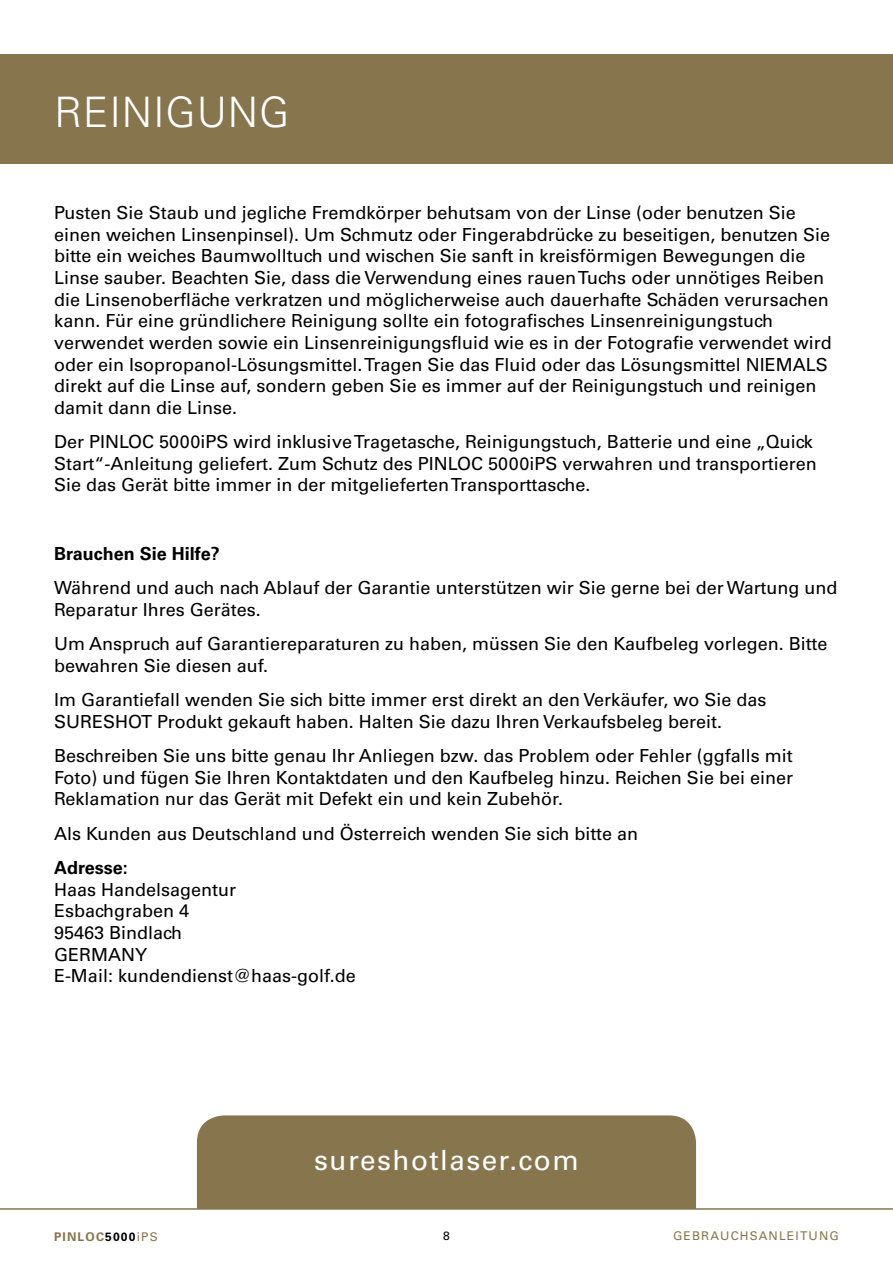
<style>
.page{position:relative;width:893px;height:1263px;background:#fff}
.page>*{position:absolute;margin:0;border:0;box-sizing:border-box;transform-origin:0 0}
.t1{font:300 42px "Univers";letter-spacing:.02em;color:#fff}
.t2{font:27.9px "Univers LT Std";letter-spacing:.05em;color:#fff}
.t3{font:18px/21.6px "Univers LT Std";color:#000}
.t4{font:700 18px "Univers";color:#000}
.t5{font:12px "Univers LT Std";letter-spacing:.1em;color:#86754d}
.t6{font:700 12px "Univers";letter-spacing:.1em;color:#86754d}
.t7{font:12px "Univers LT Std";color:#000}
.s1{color:#000}
.s2{font-family:"Univers LT Std";font-weight:400}
</style>
<div class="page">
<div style="left:0;top:54px;width:893px;height:110px;background:#86754d"></div>
<div style="left:197px;top:1115px;width:499px;height:93px;background:#86754d"></div>
<hr style="left:0;top:1208px;width:893px;height:2px;background:#86754d">
<h1 class="t1" style="left:54px;top:87px;width:237px">REINIGUNG</h1>
<p class="t3" style="left:54px;top:202px;width:779px">Pusten Sie Staub und jegliche Fremdkörper behutsam von der Linse (oder benutzen Sie einen weichen Linsenpinsel). Um Schmutz oder Fingerabdrücke zu beseitigen, benutzen Sie bitte ein weiches Baumwolltuch und wischen Sie sanft in kreisförmigen Bewegungen die Linse sauber. Beachten Sie, dass die Verwendung eines rauen Tuchs oder unnötiges Reiben die Linsenoberfläche verkratzen und möglicherweise auch dauerhafte Schäden verursachen kann. Für eine gründlichere Reinigung sollte ein fotografisches Linsenreinigungstuch verwendet werden sowie ein Linsenreinigungsfluid wie es in der Fotografie verwendet wird oder ein Isopropanol-Lösungsmittel. Tragen Sie das Fluid oder das Lösungsmittel NIEMALS direkt auf die Linse auf, sondern geben Sie es immer auf der Reinigungstuch und reinigen damit dann die Linse.</p>
<p class="t3" style="left:54px;top:431px;width:764px">Der PINLOC 5000iPS wird inklusive Tragetasche, Reinigungstuch, Batterie und eine „Quick<br>Start“-Anleitung geliefert. Zum Schutz des PINLOC 5000iPS verwahren und transportieren<br>Sie das Gerät bitte immer in der mitgelieferten Transporttasche.</p>
<p class="t4" style="left:54px;top:543px;width:167px">Brauchen Sie Hilfe?</p>
<p class="t3" style="left:54px;top:577px;width:785px">Während und auch nach Ablauf der Garantie unterstützen wir Sie gerne bei der Wartung und<br>Reparatur Ihres Gerätes.</p>
<p class="t3" style="left:54px;top:633px;width:775px">Um Anspruch auf Garantiereparaturen zu haben, müssen Sie den Kaufbeleg vorlegen. Bitte bewahren Sie diesen auf.</p>
<p class="t3" style="left:54px;top:689px;width:714px">Im Garantiefall wenden Sie sich bitte immer erst direkt an den Verkäufer, wo Sie das<br>SURESHOT Produkt gekauft haben. Halten Sie dazu Ihren Verkaufsbeleg bereit.</p>
<p class="t3" style="left:54px;top:745px;width:740px;text-align:justify">Beschreiben Sie uns bitte genau Ihr Anliegen bzw. das Problem oder Fehler (ggfalls mit Foto) und fügen Sie Ihren Kontaktdaten und den Kaufbeleg hinzu. Reichen Sie bei einer Reklamation nur das Gerät mit Defekt ein und kein Zubehör.</p>
<p class="t3" style="left:54px;top:823px;width:586px">Als Kunden aus Deutschland und Österreich wenden Sie sich bitte an</p>
<p class="t4" style="left:54px;top:857px;width:75px">Adresse:</p>
<p class="t3" style="left:54px;top:879px;width:303px">Haas Handelsagentur<br>Esbachgraben 4<br>95463 Bindlach<br>GERMANY<br>E-Mail: kundendienst@haas-golf.de</p>
<h2 class="t2" style="left:314px;top:1144px;width:266px">sureshotlaser.com</h2>
<p class="t6" style="left:54px;top:1229px;width:105px">PINLOC<span class="s1">5000</span><span class="s2">iPS</span></p>
<p class="t7" style="left:443px;top:1229px;width:8px">8</p>
<p class="t5" style="left:673px;top:1229px;width:167px">GEBRAUCHSANLEITUNG</p>
</div>
